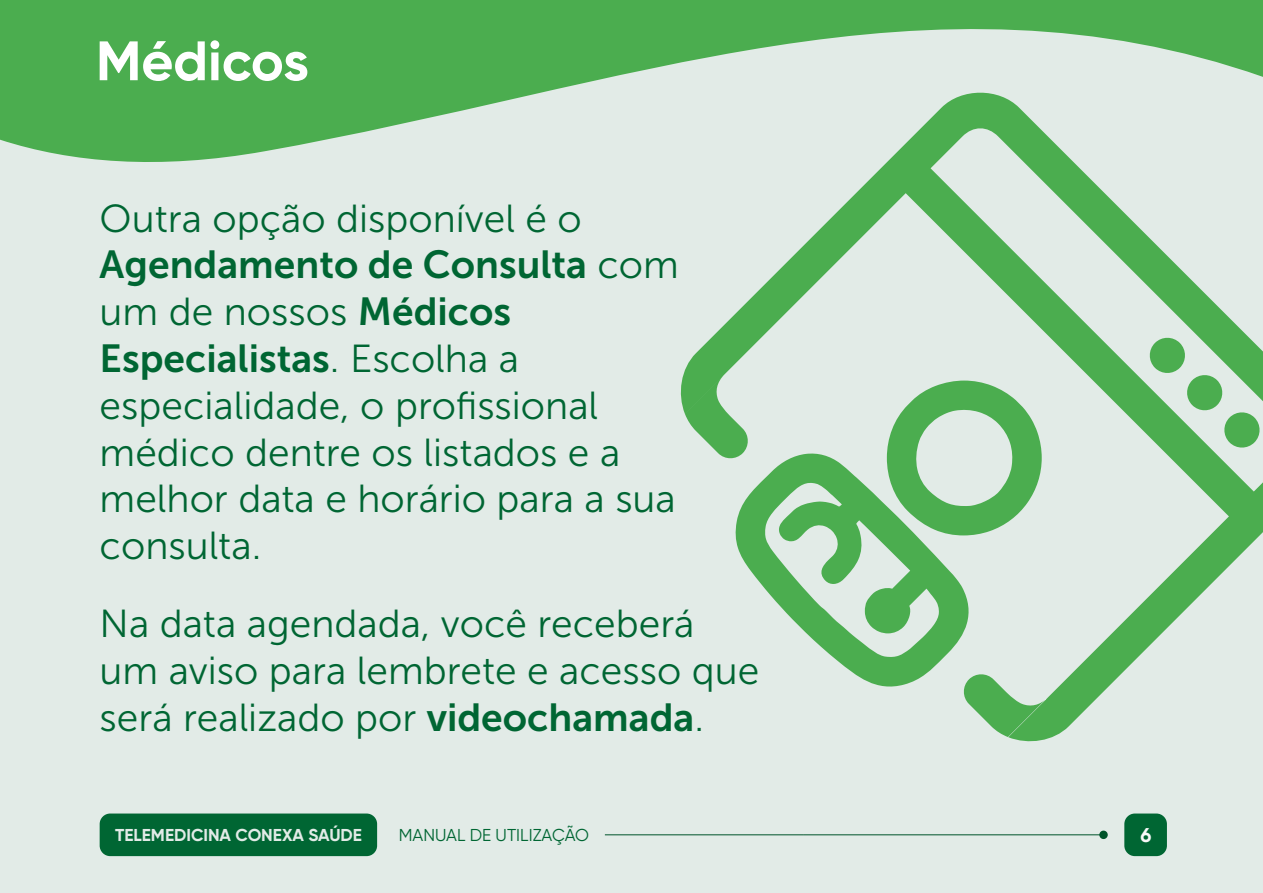
<style>
.page{position:relative;width:1263px;height:893px;background:#e2ebe7}
.page>*{position:absolute;margin:0;border:0;box-sizing:border-box;transform-origin:0 0}
.t1{font:700 55.5px "Gilroy";color:#fff}
.t2{font:39px/46.8px "Museo Sans 300";color:#063}
.t3{font:39px "Museo Sans 700";color:#063}
.t4{font:700 19.8px "Gilroy";color:#f8f8f8}
.t5{font:700 17.25px "Gilroy";color:#e2ebe7}
.t6{font:17.25px "Gilroy";color:#063}
.s1{font-family:"Museo Sans 300"}
.s2{font-family:"Museo Sans 700"}
</style>
<div class="page">
<svg style="left:680px;top:170px;width:583px;height:572px"></svg>
<svg style="left:1148px;top:336px;width:113px;height:113px"></svg>
<svg style="left:0;top:0;width:1263px;height:170px;fill:#4bad4f"></svg>
<div style="left:100px;top:813px;width:277px;height:43px;background:#063;border-radius:11px"></div>
<div style="left:1124px;top:813px;width:43px;height:43px;background:#063;border-radius:11px"></div>
<hr style="left:804px;top:834px;width:300px;height:1px;background:#00542a">
<div style="left:1099px;top:831px;width:9px;height:8px;background:#00542a;border-radius:50%"></div>
<hr style="left:605px;top:834px;width:199px;height:1px;background:#00542a">
<h1 class="t1" style="left:96px;top:37px;width:214px">Médicos</h1>
<p class="t2" style="left:100px;top:198px;width:484px">Outra opção disponível é o</p>
<p class="t3" style="left:100px;top:249px;width:581px">Agendamento de Consulta <span class="s1">com</span></p>
<p class="t2" style="left:100px;top:292px;width:413px">um de nossos <span class="s2">Médicos</span></p>
<p class="t3" style="left:100px;top:343px;width:421px">Especialistas<span class="s1">. Escolha a</span></p>
<p class="t2" style="left:100px;top:386px;width:578px">especialidade, o profissional médico dentre os listados e a melhor data e horário para a sua consulta.</p>
<p class="t2" style="left:100px;top:604px;width:661px">Na data agendada, você receberá um aviso para lembrete e acesso que será realizado por <span class="s2">videochamada</span>.</p>
<p class="t5" style="left:115px;top:827px;width:248px">TELEMEDICINA CONEXA SAÚDE</p>
<p class="t6" style="left:399px;top:827px;width:192px">MANUAL DE UTILIZAÇÃO</p>
<p class="t4" style="left:1140px;top:826px;width:12px">6</p>
</div>
